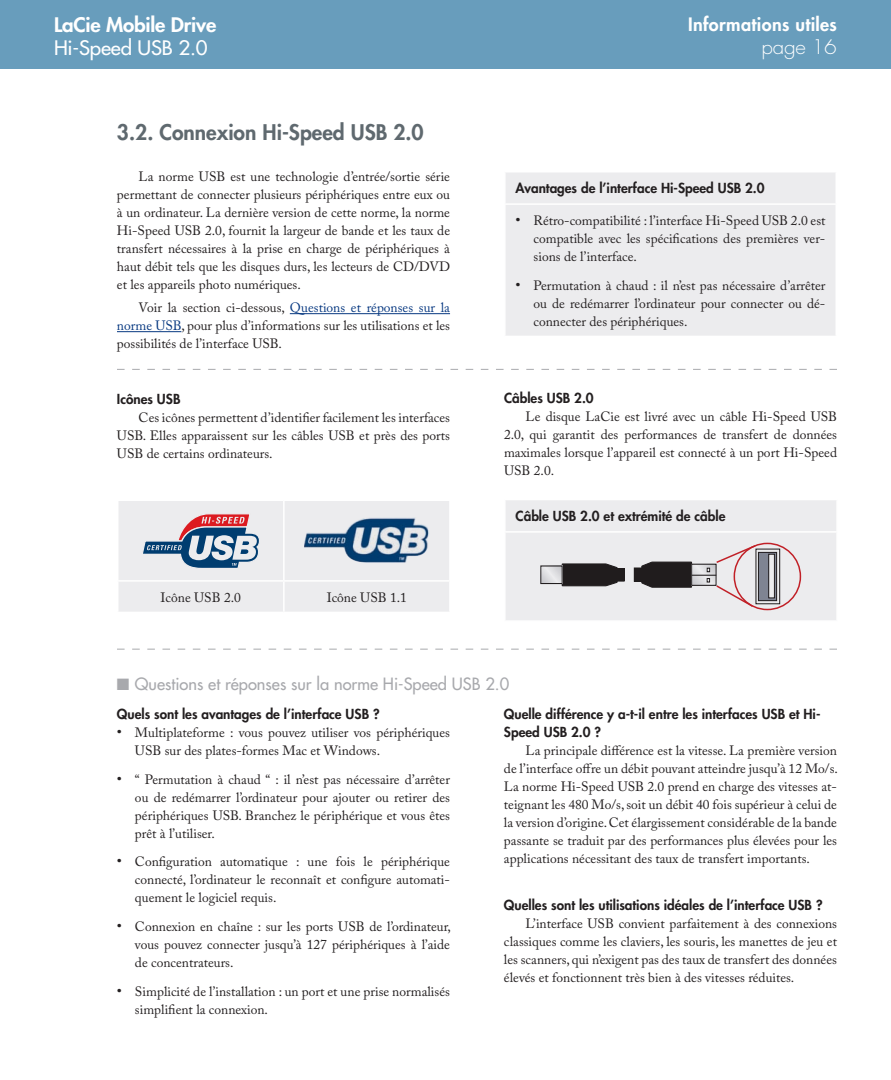
<style>
.page{position:relative;width:891px;height:1080px;background:#fff}
.page>*{position:absolute;margin:0;border:0;box-sizing:border-box;transform-origin:0 0}
.t1{font:800 21px "Futura";color:#5f696f}
.t2{font:800 19.5px "Futura";letter-spacing:-.01em;color:#fff;scale:1.05 1}
.t3{font:19.5px "Futura";letter-spacing:-.01em;color:#fff;scale:1.05 1}
.t4{font:300 19.5px "Futura";color:#fff;scale:1.05 1}
.t5{font:800 18px "Futura";letter-spacing:.02em;color:#fff}
.t6{font:16.5px "Futura";color:#a8a9ad}
.t7{font:15px "Adobe Caslon Pro";color:#231f20}
.t8{font:13.5px/18px "Adobe Caslon Pro";color:#231f20;text-align:justify}
.t9{font:800 13.5px/18px "Futura";color:#231f20}
.s1{color:#083981}
</style>
<div class="page">
<div style="left:0;top:0;width:891px;height:69px;background:#689dbc"></div>
<hr style="left:290px;top:313px;width:160px;height:1px;background:#083981">
<hr style="left:117px;top:331px;width:64px;height:1px;background:#083981">
<div style="left:506px;top:173px;width:329px;height:163px;background:#ececee"></div>
<hr style="left:504px;top:203px;width:333px;height:2px;background:#fff">
<svg style="left:119px;top:501px;width:330px;height:111px"></svg>
<img style="left:305px;top:518px;width:124px;height:45px">
<svg style="left:117px;top:369px;width:720px;height:1px"></svg>
<svg style="left:117px;top:649px;width:720px;height:1px"></svg>
<div style="left:506px;top:500px;width:330px;height:120px;background:#ececee"></div>
<hr style="left:504px;top:531px;width:334px;height:2px;background:#fff">
<div style="left:634px;top:568px;width:8px;height:13px;background:#231f20"></div>
<svg style="left:562px;top:564px;width:55px;height:22px"></svg>
<svg style="left:543px;top:568px;width:17px;height:14px"></svg>
<div style="left:541px;top:566px;width:21px;height:18px;border:1px solid #231f20"></div>
<div style="left:617px;top:569px;width:7px;height:12px;background:#231f20"></div>
<div style="left:756px;top:549px;width:24px;height:55px;background:#d2d1d3"></div>
<div style="left:756px;top:549px;width:24px;height:55px;border:1px solid #231f20"></div>
<div style="left:758px;top:552px;width:19px;height:49px;background:#7f8492"></div>
<div style="left:758px;top:552px;width:19px;height:49px;border:1px solid #231f20"></div>
<div style="left:769px;top:554px;width:5px;height:44px;background:#ececee"></div>
<div style="left:768px;top:554px;width:7px;height:44px;border:1px solid #231f20"></div>
<div style="left:734px;top:543px;width:67px;height:67px;border:2px solid #d1232a;border-radius:50%"></div>
<svg style="left:641px;top:544px;width:116px;height:64px"></svg>
<h3 class="t5" style="left:688px;top:12px;width:150px">Informations utiles</h3>
<h2 class="t2" style="left:54px;top:12px;width:156px">LaCie Mobile Drive</h2>
<h2 class="t3" style="left:54px;top:36px;width:148px">Hi-Speed USB 2.0</h2>
<h2 class="t4" style="left:762px;top:34px;width:59px">page 16</h2>
<h1 class="t1" style="left:117px;top:118px;width:308px">3.2. Connexion Hi-Speed USB 2.0</h1>
<p class="t8" style="left:117px;top:167px;width:335px;text-indent:22px">La norme USB est une technologie d’entrée/sortie série permettant de connecter plusieurs périphériques entre eux ou à un ordinateur. La dernière version de cette norme, la norme Hi-Speed USB 2.0, fournit la largeur de bande et les taux de transfert nécessaires à la prise en charge de périphériques à haut débit tels que les disques durs, les lecteurs de CD/DVD et les appareils photo numériques.</p>
<p class="t8" style="left:117px;top:299px;width:335px;text-indent:22px">Voir la section ci-dessous, <span class="s1">Questions et réponses sur la norme USB</span>, pour plus d’informations sur les utilisations et les possibilités de l’interface USB.</p>
<p class="t9" style="left:117px;top:390px;width:65px">Icônes USB</p>
<p class="t8" style="left:117px;top:408px;width:335px;text-indent:22px">Ces icônes permettent d’identifier facilement les interfaces USB. Elles apparaissent sur les câbles USB et près des ports USB de certains ordinateurs.</p>
<p class="t8" style="left:161px;top:588px;width:82px">Icône USB 2.0</p>
<p class="t8" style="left:327px;top:588px;width:82px">Icône USB 1.1</p>
<p class="t9" style="left:516px;top:179px;width:251px">Avantages de l’interface Hi-Speed USB 2.0</p>
<p class="t8" style="left:534px;top:211px;width:293px">Rétro-compatibilité : l’interface Hi-Speed USB 2.0 est compatible avec les spécifications des premières ver&shy;sions de l’interface.</p>
<p class="t8" style="left:534px;top:276px;width:293px">Permutation à chaud : il n’est pas nécessaire d’arrêter ou de redémarrer l’ordinateur pour connecter ou dé&shy;connecter des périphériques.</p>
<p class="t7" style="left:516px;top:211px;width:7px">•</p>
<p class="t7" style="left:516px;top:276px;width:7px">•</p>
<p class="t9" style="left:504px;top:389px;width:91px">Câbles USB 2.0</p>
<p class="t8" style="left:504px;top:407px;width:335px;text-indent:22px">Le disque LaCie est livré avec un câble Hi-Speed USB 2.0, qui garantit des performances de transfert de données maximales lorsque l’appareil est connecté à un port Hi-Speed USB 2.0.</p>
<p class="t9" style="left:516px;top:507px;width:211px">Câble USB 2.0 et extrémité de câble</p>
<p class="t6" style="left:117px;top:673px;width:394px">■ Questions et réponses sur la norme Hi-Speed USB 2.0</p>
<p class="t9" style="left:117px;top:705px;width:264px">Quels sont les avantages de l’interface USB ?</p>
<p class="t8" style="left:135px;top:723px;width:317px">Multiplateforme : vous pouvez utiliser vos périphériques<br>USB sur des plates-formes Mac et Windows.</p>
<p class="t8" style="left:135px;top:770px;width:316px">“ Permutation à chaud “ : il n’est pas nécessaire d’arrêter ou de redémarrer l’ordinateur pour ajouter ou retirer des périphériques USB. Branchez le périphérique et vous êtes prêt à l’utiliser.</p>
<p class="t8" style="left:135px;top:853px;width:317px">Configuration automatique : une fois le périphérique connecté, l’ordinateur le reconnaît et configure automati&shy;quement le logiciel requis.</p>
<p class="t8" style="left:135px;top:918px;width:317px">Connexion en chaîne : sur les ports USB de l’ordinateur, vous pouvez connecter jusqu’à 127 périphériques à l’aide de concentrateurs.</p>
<p class="t8" style="left:135px;top:982px;width:316px">Simplicité de l’installation : un port et une prise normalisés simplifient la connexion.</p>
<p class="t9" style="left:504px;top:705px;width:318px">Quelle différence y a-t-il entre les interfaces USB et Hi-<br>Speed USB 2.0 ?</p>
<p class="t8" style="left:504px;top:741px;width:335px;text-indent:22px">La principale différence est la vitesse. La première version de l’interface offre un débit pouvant atteindre jusqu’à 12 Mo/s.<br>La norme Hi-Speed USB 2.0 prend en charge des vitesses at&shy;teignant les 480 Mo/s, soit un débit 40 fois supérieur à celui de la version d’origine. Cet élargissement considérable de la bande passante se traduit par des performances plus élevées pour les applications nécessitant des taux de transfert importants.</p>
<p class="t9" style="left:504px;top:895px;width:320px">Quelles sont les utilisations idéales de l’interface USB ?</p>
<p class="t8" style="left:504px;top:914px;width:335px;text-indent:22px">L’interface USB convient parfaitement à des connexions classiques comme les claviers, les souris, les manettes de jeu et les scanners, qui n’exigent pas des taux de transfert des données élevés et fonctionnent très bien à des vitesses réduites.</p>
<p class="t7" style="left:117px;top:723px;width:7px">•</p>
<p class="t7" style="left:117px;top:770px;width:7px">•</p>
<p class="t7" style="left:117px;top:852px;width:7px">•</p>
<p class="t7" style="left:117px;top:917px;width:7px">•</p>
<p class="t7" style="left:117px;top:982px;width:7px">•</p>
</div>
